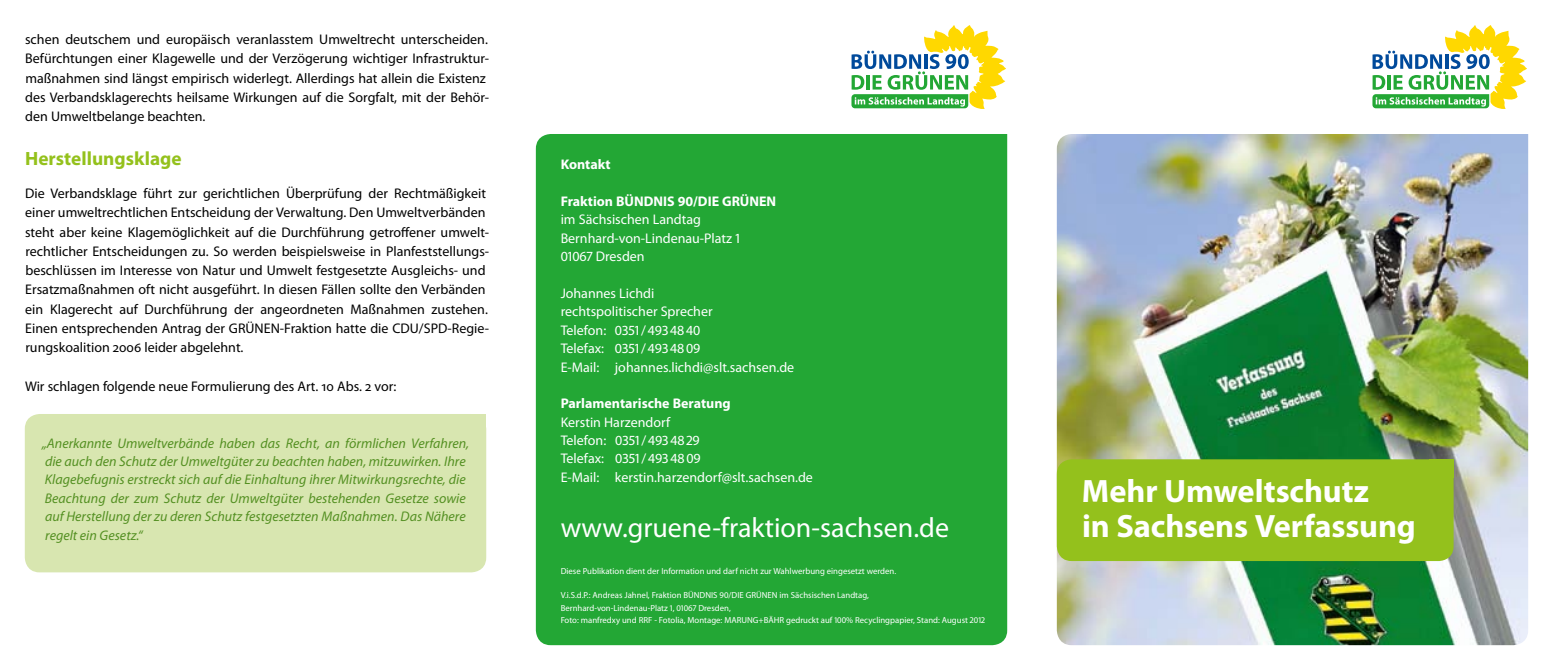
<style>
.page{position:relative;width:1553px;height:670px;background:#fff}
.page>*{position:absolute;margin:0;border:0;box-sizing:border-box;transform-origin:0 0}
.LTF_FB_Titel{font:700 32.38px/35.2px "Myriad Pro";letter-spacing:-.005em;color:#fff}
.LTF_FB_Webadresse{font:28px "Myriad Pro";color:#fff}
.LTF_FB_Überschrift{font:700 19.25px "Myriad Pro";color:#94c11c}
.LTF_FB_Text{font:14px/19.2px "Myriad Pro";color:#000}
.LTF_FB_Zitat{font:italic 14px/18.4px "Myriad Pro";color:#549022}
.LTF_FB_Kontakt{font:14px "Myriad Pro";color:#fff}
.LTF_FB_Kontakt-2{font:700 14px "Myriad Pro";color:#fff}
.LTF_FB_ViSdP{font:8.75px "Myriad Pro";color:#fff}
</style>
<div class="page">
<div style="left:536px;top:134px;width:471px;height:511px;background:#23a735"></div>
<img style="left:1057px;top:134px;width:471px;height:511px">
<svg style="left:1372px;top:25px;width:155px;height:84px"></svg>
<svg style="left:851px;top:25px;width:155px;height:84px"></svg>
<div style="left:25px;top:414px;width:461px;height:158px;background:#d8e6b0;border-radius:15px"></div>
<div style="left:456px;top:414px;width:30px;height:19px;background:#d8e6b0"></div>
<div style="left:1057px;top:459px;width:396px;height:102px;background:#94c11c;border-radius:15px"></div>
<div style="left:1428px;top:459px;width:25px;height:19px;background:#94c11c"></div>
<p class="LTF_FB_Text" style="left:25px;top:30px;width:466px">schen deutschem und europäisch veranlasstem Umweltrecht unterscheiden.<br>Befürchtungen einer Klagewelle und der Verzögerung wichtiger Infrastruktur&shy;maßnahmen sind längst empirisch widerlegt. Allerdings hat allein die Existenz des Verbandsklagerechts heilsame Wirkungen auf die Sorgfalt, mit der Behör&shy;den Umweltbelange beachten.</p>
<h3 class="LTF_FB_Überschrift" style="left:25px;top:146px;width:158px">Herstellungsklage</h3>
<p class="LTF_FB_Text" style="left:25px;top:184px;width:466px">Die Verbandsklage führt zur gerichtlichen Überprüfung der Rechtmäßigkeit einer umweltrechtlichen Entscheidung der Verwaltung. Den Umweltverbänden steht aber keine Klagemöglichkeit auf die Durchführung getroffener umwelt&shy;rechtlicher Entscheidungen zu. So werden beispielsweise in Planfeststellungs&shy;beschlüssen im Interesse von Natur und Umwelt festgesetzte Ausgleichs- und Ersatzmaßnahmen oft nicht ausgeführt. In diesen Fällen sollte den Verbänden ein Klagerecht auf Durchführung der angeordneten Maßnahmen zustehen.<br>Einen entsprechenden Antrag der GRÜNEN-Fraktion hatte die CDU/SPD-Regie&shy;rungskoalition 2006 leider abgelehnt.</p>
<p class="LTF_FB_Text" style="left:25px;top:376px;width:373px">Wir schlagen folgende neue Formulierung des Art. 10 Abs. 2 vor:</p>
<p class="LTF_FB_Zitat" style="left:42px;top:433px;width:429px">„Anerkannte Umweltverbände haben das Recht, an förmlichen Verfahren, die auch den Schutz der Umweltgüter zu beachten haben, mitzuwirken. Ihre Klagebefugnis erstreckt sich auf die Einhaltung ihrer Mitwirkungsrechte, die Beachtung der zum Schutz der Umweltgüter bestehenden Gesetze sowie auf Herstellung der zu deren Schutz festgesetzten Maßnahmen. Das Nähere regelt ein Gesetz.“</p>
<p class="LTF_FB_Kontakt-2" style="left:561px;top:155px;width:51px">Kontakt</p>
<p class="LTF_FB_Kontakt-2" style="left:561px;top:192px;width:217px">Fraktion BÜNDNIS 90/DIE GRÜNEN</p>
<p class="LTF_FB_Kontakt" style="left:561px;top:211px;width:142px">im Sächsischen Landtag</p>
<p class="LTF_FB_Kontakt" style="left:561px;top:229px;width:181px">Bernhard-von-Lindenau-Platz 1</p>
<p class="LTF_FB_Kontakt" style="left:561px;top:248px;width:86px">01067 Dresden</p>
<p class="LTF_FB_Kontakt" style="left:561px;top:285px;width:95px">Johannes Lichdi</p>
<p class="LTF_FB_Kontakt" style="left:561px;top:303px;width:153px">rechtspolitischer Sprecher</p>
<p class="LTF_FB_Kontakt" style="left:561px;top:321px;width:141px">Telefon: 0351/4934840</p>
<p class="LTF_FB_Kontakt" style="left:561px;top:340px;width:141px">Telefax: 0351/4934809</p>
<p class="LTF_FB_Kontakt" style="left:561px;top:358px;width:235px">E-Mail: johannes.lichdi@slt.sachsen.de</p>
<p class="LTF_FB_Kontakt-2" style="left:561px;top:394px;width:172px">Parlamentarische Beratung</p>
<p class="LTF_FB_Kontakt" style="left:561px;top:413px;width:111px">Kerstin Harzendorf</p>
<p class="LTF_FB_Kontakt" style="left:561px;top:432px;width:141px">Telefon: 0351/4934829</p>
<p class="LTF_FB_Kontakt" style="left:561px;top:450px;width:142px">Telefax: 0351/4934809</p>
<p class="LTF_FB_Kontakt" style="left:561px;top:468px;width:254px">E-Mail: kerstin.harzendorf@slt.sachsen.de</p>
<p class="LTF_FB_Webadresse" style="left:561px;top:510px;width:390px">www.gruene-fraktion-sachsen.de</p>
<p class="LTF_FB_ViSdP" style="left:561px;top:565px;width:337px">Diese Publikation dient der Information und darf nicht zur Wahlwerbung eingesetzt werden.</p>
<p class="LTF_FB_ViSdP" style="left:561px;top:590px;width:310px">V.i.S.d.P.: Andreas Jahnel, Fraktion BÜNDNIS 90/DIE GRÜNEN im Sächsischen Landtag,</p>
<p class="LTF_FB_ViSdP" style="left:561px;top:602px;width:172px">Bernhard-von-Lindenau-Platz 1, 01067 Dresden,</p>
<p class="LTF_FB_ViSdP" style="left:561px;top:614px;width:426px">Foto: manfredxy und RRF - Fotolia, Montage: MARUNG+BÄHR gedruckt auf 100% Recyclingpapier, Stand: August 2012</p>
<h1 class="LTF_FB_Titel" style="left:1082px;top:472px;width:335px">Mehr Umweltschutz<br>in Sachsens Verfassung</h1>
</div>
